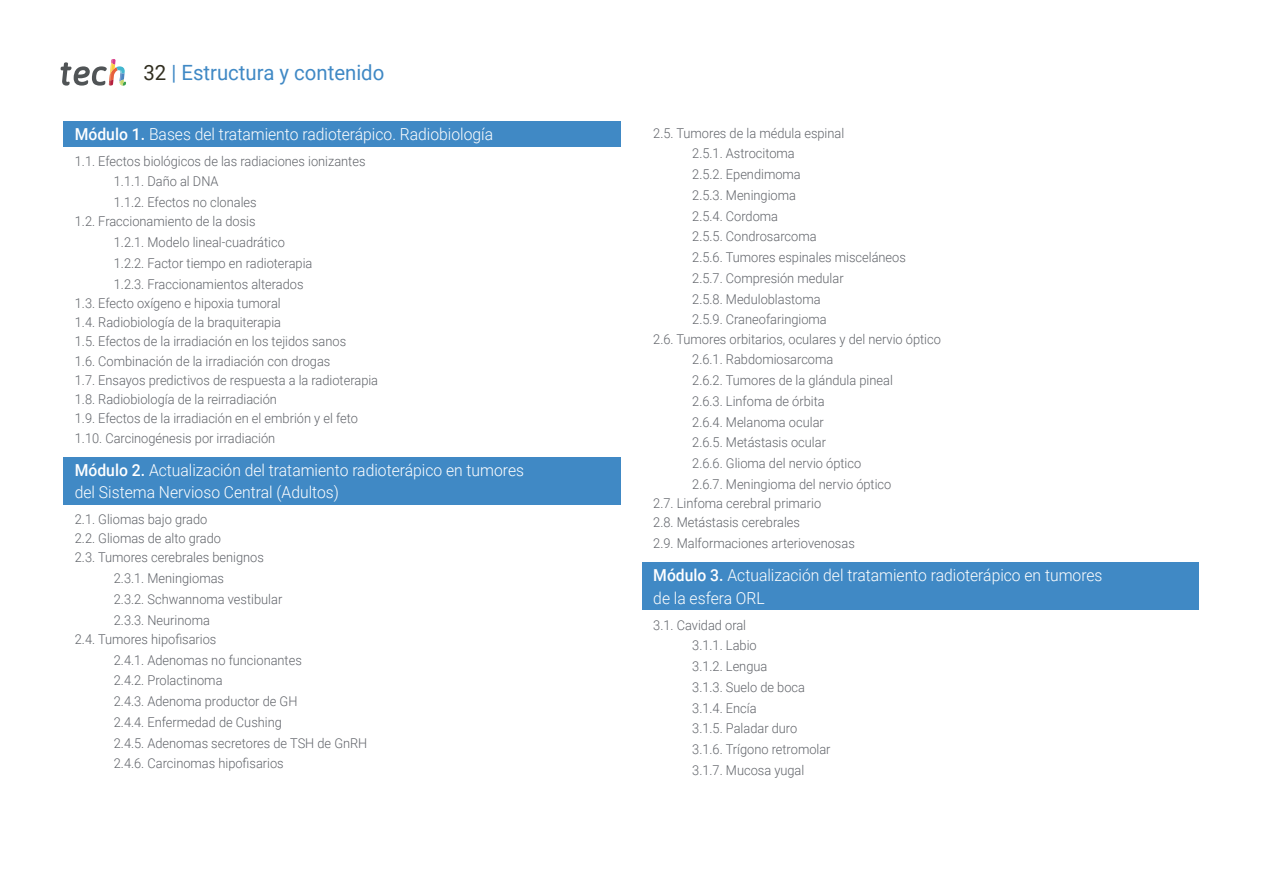
<style>
.page{position:relative;width:1263px;height:893px;background:#fff}
.page>*{position:absolute;margin:0;border:0;box-sizing:border-box;transform-origin:0 0}
.t1{font:21px "Roboto";color:#4089c5}
.t2{font:300 16.5px/22.5px "Roboto";color:#fff;scale:.95 1}
.t3{font:300 13.5px/20.7px "Roboto";color:#61646a;scale:.95 1}
.s1{color:#312e20}
.s2{font-weight:500}
</style>
<div class="page">
<div style="left:64px;top:121px;width:557px;height:25px;background:#4089c5"></div>
<div style="left:64px;top:457px;width:557px;height:47px;background:#4089c5"></div>
<div style="left:642px;top:563px;width:557px;height:47px;background:#4089c5"></div>
<svg style="left:61px;top:59px;width:65px;height:27px"></svg>
<h1 class="t1" style="left:144px;top:57px;width:242px"><span class="s1">32</span> | Estructura y contenido</h1>
<p class="t2" style="left:75px;top:122px;width:442px"><span class="s2">Módulo 1.</span> Bases del tratamiento radioterápico. Radiobiología</p>
<p class="t3" style="left:114px;top:150px;width:266px;text-indent:-39px">1.1. Efectos biológicos de las radiaciones ionizantes<br>1.1.1. Daño al DNA<br>1.1.2. Efectos no clonales</p>
<p class="t3" style="left:114px;top:211px;width:210px;text-indent:-39px">1.2. Fraccionamiento de la dosis<br>1.2.1. Modelo lineal-cuadrático 1.2.2. Factor tiempo en radioterapia 1.2.3. Fraccionamientos alterados</p>
<p class="t3" style="left:75px;top:293px;width:321px;line-height:19.2px">1.3. Efecto oxígeno e hipoxia tumoral<br>1.4. Radiobiología de la braquiterapia<br>1.5. Efectos de la irradiación en los tejidos sanos<br>1.6. Combinación de la irradiación con drogas<br>1.7. Ensayos predictivos de respuesta a la radioterapia 1.8. Radiobiología de la reirradiación<br>1.9. Efectos de la irradiación en el embrión y el feto 1.10. Carcinogénesis por irradiación</p>
<p class="t2" style="left:75px;top:458px;width:474px"><span class="s2">Módulo 2.</span> Actualización del tratamiento radioterápico en tumores del Sistema Nervioso Central (Adultos)</p>
<p class="t3" style="left:75px;top:509px;width:200px;line-height:19.2px">2.1. Gliomas bajo grado<br>2.2. Gliomas de alto grado<br>2.3. Tumores cerebrales benignos</p>
<p class="t3" style="left:114px;top:567px;width:179px">2.3.1. Meningiomas<br>2.3.2. Schwannoma vestibular<br>2.3.3. Neurinoma</p>
<p class="t3" style="left:114px;top:628px;width:268px;text-indent:-39px">2.4. Tumores hipofisarios<br>2.4.1. Adenomas no funcionantes<br>2.4.2. Prolactinoma<br>2.4.3. Adenoma productor de GH<br>2.4.4. Enfermedad de Cushing<br>2.4.5. Adenomas secretores de TSH de GnRH<br>2.4.6. Carcinomas hipofisarios</p>
<p class="t3" style="left:692px;top:122px;width:226px;text-indent:-39px">2.5. Tumores de la médula espinal<br>2.5.1. Astrocitoma<br>2.5.2. Ependimoma<br>2.5.3. Meningioma<br>2.5.4. Cordoma<br>2.5.5. Condrosarcoma<br>2.5.6. Tumores espinales misceláneos<br>2.5.7. Compresión medular<br>2.5.8. Meduloblastoma<br>2.5.9. Craneofaringioma</p>
<p class="t3" style="left:692px;top:328px;width:263px;text-indent:-39px">2.6. Tumores orbitarios, oculares y del nervio óptico<br>2.6.1. Rabdomiosarcoma<br>2.6.2. Tumores de la glándula pineal<br>2.6.3. Linfoma de órbita<br>2.6.4. Melanoma ocular<br>2.6.5. Metástasis ocular<br>2.6.6. Glioma del nervio óptico<br>2.6.7. Meningioma del nervio óptico</p>
<p class="t3" style="left:653px;top:493px;width:178px;line-height:19.2px">2.7. Linfoma cerebral primario<br>2.8. Metástasis cerebrales</p>
<p class="t3" style="left:653px;top:533px;width:214px">2.9. Malformaciones arteriovenosas</p>
<p class="t2" style="left:653px;top:564px;width:474px"><span class="s2">Módulo 3.</span> Actualización del tratamiento radioterápico en tumores de la esfera ORL</p>
<p class="t3" style="left:692px;top:614px;width:147px;text-indent:-39px">3.1. Cavidad oral<br>3.1.1. Labio<br>3.1.2. Lengua<br>3.1.3. Suelo de boca<br>3.1.4. Encía<br>3.1.5. Paladar duro<br>3.1.6. Trígono retromolar<br>3.1.7. Mucosa yugal</p>
</div>
